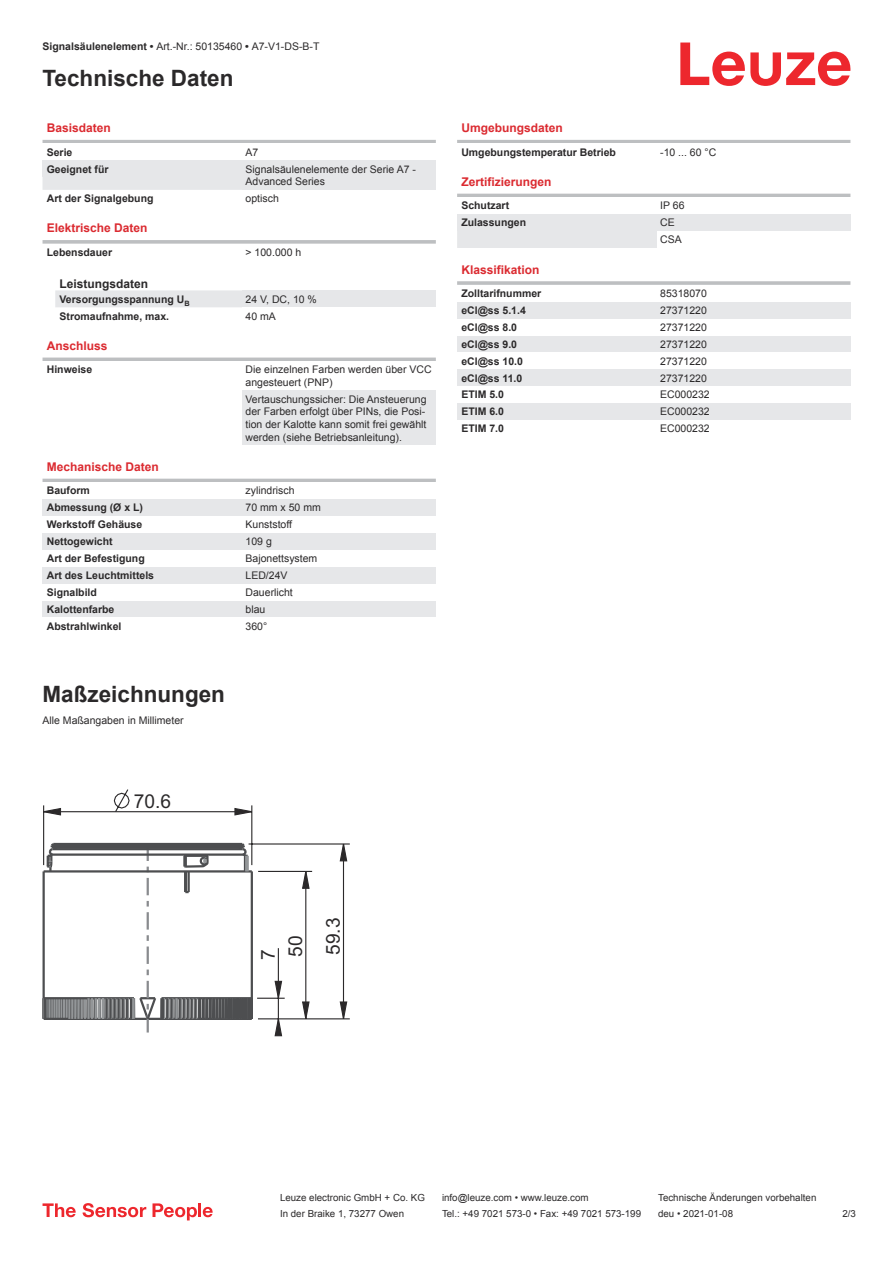
<style>
.page{position:relative;width:893px;height:1263px;background:#fff}
.page>*{position:absolute;margin:0;border:0;box-sizing:border-box;transform-origin:0 0}
.t1{font:700 22.5px "Arial";color:#2b292a}
.t2{font:19.2px/27.5px "Arial";color:#2b292a}
.t3{font:700 12px "Arial";color:#db2a30}
.t4{font:700 12px "Arial";color:#2b292a}
.t5{font:10.5px/12.6px "Arial";color:#2b292a}
.t6{font:700 10.5px "Arial";color:#2b292a}
.t7{font:9.75px "Arial";color:#2b292a}
.s1{font-weight:700}
</style>
<div class="page">
<svg style="left:680px;top:43px;width:170px;height:43px"></svg>
<svg style="left:43px;top:177px;width:199px;height:130px"></svg>
<hr style="left:43px;top:140px;width:393px;height:3px;background:#bdbfc1">
<div style="left:43px;top:160px;width:199px;height:17px;background:#e6e7e9"></div>
<div style="left:242px;top:160px;width:194px;height:30px;background:#e6e7e9"></div>
<div style="left:43px;top:190px;width:199px;height:17px;background:#fff"></div>
<div style="left:43px;top:224px;width:393px;height:18px;background:#fff"></div>
<svg style="left:43px;top:240px;width:393px;height:4px;background:#c3c5c7"></svg>
<div style="left:43px;top:244px;width:199px;height:17px;background:#fff"></div>
<div style="left:242px;top:290px;width:194px;height:17px;background:#e6e7e9"></div>
<hr style="left:43px;top:358px;width:393px;height:3px;background:#bdbfc1">
<div style="left:242px;top:391px;width:194px;height:54px;background:#e6e7e9"></div>
<hr style="left:43px;top:479px;width:393px;height:3px;background:#bdbfc1">
<div style="left:43px;top:499px;width:199px;height:17px;background:#e6e7e9"></div>
<div style="left:242px;top:499px;width:194px;height:17px;background:#e6e7e9"></div>
<div style="left:43px;top:533px;width:199px;height:17px;background:#e6e7e9"></div>
<div style="left:242px;top:533px;width:194px;height:17px;background:#e6e7e9"></div>
<div style="left:43px;top:567px;width:199px;height:17px;background:#e6e7e9"></div>
<div style="left:242px;top:567px;width:194px;height:17px;background:#e6e7e9"></div>
<div style="left:43px;top:601px;width:199px;height:16px;background:#e6e7e9"></div>
<div style="left:242px;top:601px;width:194px;height:16px;background:#e6e7e9"></div>
<div style="left:457px;top:231px;width:200px;height:17px;background:#e6e7e9"></div>
<hr style="left:457px;top:140px;width:393px;height:3px;background:#bdbfc1">
<hr style="left:457px;top:194px;width:393px;height:3px;background:#bdbfc1">
<div style="left:457px;top:214px;width:200px;height:17px;background:#e6e7e9"></div>
<div style="left:657px;top:214px;width:193px;height:17px;background:#e6e7e9"></div>
<hr style="left:457px;top:281px;width:393px;height:4px;background:#c6c8c9">
<div style="left:457px;top:302px;width:200px;height:17px;background:#e6e7e9"></div>
<div style="left:657px;top:302px;width:193px;height:17px;background:#e6e7e9"></div>
<div style="left:457px;top:336px;width:200px;height:16px;background:#e6e7e9"></div>
<div style="left:657px;top:336px;width:193px;height:16px;background:#e6e7e9"></div>
<div style="left:457px;top:369px;width:200px;height:17px;background:#e6e7e9"></div>
<div style="left:657px;top:369px;width:193px;height:17px;background:#e6e7e9"></div>
<div style="left:457px;top:403px;width:200px;height:17px;background:#e6e7e9"></div>
<div style="left:657px;top:403px;width:193px;height:17px;background:#e6e7e9"></div>
<svg style="left:43px;top:1203px;width:33px;height:14px"></svg>
<svg style="left:83px;top:1203px;width:63px;height:14px"></svg>
<svg style="left:153px;top:1203px;width:44px;height:17px"></svg>
<hr style="left:198px;top:1203px;width:3px;height:14px;background:#ed272d">
<svg style="left:203px;top:1207px;width:10px;height:10px"></svg>
<svg style="left:113px;top:789px;width:17px;height:24px"></svg>
<svg style="left:44px;top:807px;width:18px;height:9px"></svg>
<svg style="left:234px;top:807px;width:19px;height:9px"></svg>
<svg style="left:339px;top:844px;width:9px;height:18px"></svg>
<svg style="left:339px;top:1001px;width:9px;height:19px"></svg>
<svg style="left:301px;top:870px;width:9px;height:19px"></svg>
<svg style="left:301px;top:1001px;width:9px;height:19px"></svg>
<hr style="left:43px;top:805px;width:1px;height:60px;background:#2b292a">
<hr style="left:258px;top:1018px;width:92px;height:1px;background:#2b292a">
<svg style="left:43px;top:841px;width:242px;height:195px"></svg>
<hr style="left:258px;top:871px;width:54px;height:1px;background:#2b292a">
<hr style="left:249px;top:843px;width:101px;height:1px;background:#2b292a">
<hr style="left:251px;top:805px;width:1px;height:60px;background:#2b292a">
<hr style="left:278px;top:948px;width:1px;height:79px;background:#2b292a">
<hr style="left:305px;top:871px;width:1px;height:148px;background:#2b292a">
<hr style="left:343px;top:844px;width:1px;height:175px;background:#2b292a">
<hr style="left:44px;top:811px;width:208px;height:1px;background:#2b292a">
<p class="t5" style="left:43px;top:41px;width:278px"><span class="s1">Signalsäulenelement •</span> Art.-Nr.: 50135460 <span class="s1">•</span> A7-V1-DS-B-T</p>
<h1 class="t1" style="left:43px;top:69px;width:192px">Technische Daten</h1>
<p class="t3" style="left:47px;top:123px;width:66px">Basisdaten</p>
<p class="t6" style="left:47px;top:148px;width:27px">Serie</p>
<p class="t5" style="left:246px;top:147px;width:14px">A7</p>
<p class="t6" style="left:47px;top:165px;width:63px">Geeignet für</p>
<p class="t5" style="left:246px;top:164px;width:172px">Signalsäulenelemente der Serie A7 -<br>Advanced Series</p>
<p class="t6" style="left:47px;top:194px;width:108px">Art der Signalgebung</p>
<p class="t5" style="left:246px;top:193px;width:35px">optisch</p>
<p class="t3" style="left:47px;top:223px;width:102px">Elektrische Daten</p>
<p class="t6" style="left:47px;top:248px;width:67px">Lebensdauer</p>
<p class="t5" style="left:246px;top:247px;width:57px">&gt; 100.000 h</p>
<p class="t4" style="left:60px;top:279px;width:90px">Leistungsdaten</p>
<p class="t6" style="left:60px;top:295px;width:132px">Versorgungsspannung U<sub>B</sub></p>
<p class="t5" style="left:246px;top:294px;width:73px">24 V, DC, 10 %</p>
<p class="t6" style="left:60px;top:312px;width:111px">Stromaufnahme, max.</p>
<p class="t5" style="left:246px;top:310px;width:32px">40 mA</p>
<p class="t3" style="left:47px;top:341px;width:62px">Anschluss</p>
<p class="t6" style="left:47px;top:365px;width:47px">Hinweise</p>
<p class="t5" style="left:246px;top:364px;width:188px">Die einzelnen Farben werden über VCC angesteuert (PNP)</p>
<p class="t5" style="left:246px;top:394px;width:182px;text-align:justify">Vertauschungssicher: Die Ansteuerung der Farben erfolgt über PINs, die Posi&shy;tion der Kalotte kann somit frei gewählt werden (siehe Betriebsanleitung).</p>
<p class="t3" style="left:47px;top:462px;width:114px">Mechanische Daten</p>
<p class="t6" style="left:47px;top:486px;width:45px">Bauform</p>
<p class="t5" style="left:246px;top:485px;width:51px">zylindrisch</p>
<p class="t6" style="left:47px;top:503px;width:98px">Abmessung (Ø x L)</p>
<p class="t5" style="left:246px;top:502px;width:77px">70 mm x 50 mm</p>
<p class="t6" style="left:47px;top:520px;width:97px">Werkstoff Gehäuse</p>
<p class="t5" style="left:246px;top:519px;width:48px">Kunststoff</p>
<p class="t6" style="left:47px;top:537px;width:67px">Nettogewicht</p>
<p class="t5" style="left:246px;top:536px;width:28px">109 g</p>
<p class="t6" style="left:47px;top:554px;width:100px">Art der Befestigung</p>
<p class="t5" style="left:246px;top:553px;width:73px">Bajonettsystem</p>
<p class="t6" style="left:47px;top:571px;width:109px">Art des Leuchtmittels</p>
<p class="t5" style="left:246px;top:570px;width:44px">LED/24V</p>
<p class="t6" style="left:47px;top:588px;width:52px">Signalbild</p>
<p class="t5" style="left:246px;top:587px;width:49px">Dauerlicht</p>
<p class="t6" style="left:47px;top:605px;width:69px">Kalottenfarbe</p>
<p class="t5" style="left:246px;top:604px;width:21px">blau</p>
<p class="t6" style="left:47px;top:622px;width:76px">Abstrahlwinkel</p>
<p class="t5" style="left:246px;top:621px;width:23px">360°</p>
<h1 class="t1" style="left:43px;top:685px;width:184px">Maßzeichnungen</h1>
<p class="t5" style="left:43px;top:715px;width:143px">Alle Maßangaben in Millimeter</p>
<h2 class="t2" style="left:134px;top:788px;width:39px">70.6</h2>
<p class="t3" style="left:461px;top:123px;width:103px">Umgebungsdaten</p>
<p class="t6" style="left:461px;top:148px;width:156px">Umgebungstemperatur Betrieb</p>
<p class="t5" style="left:660px;top:147px;width:58px">-10 ... 60 °C</p>
<p class="t3" style="left:461px;top:177px;width:92px">Zertifizierungen</p>
<p class="t6" style="left:461px;top:202px;width:49px">Schutzart</p>
<p class="t5" style="left:660px;top:200px;width:26px">IP 66</p>
<p class="t6" style="left:461px;top:218px;width:66px">Zulassungen</p>
<p class="t5" style="left:660px;top:215px;width:23px;line-height:17px">CE<br>CSA</p>
<p class="t3" style="left:461px;top:265px;width:80px">Klassifikation</p>
<p class="t6" style="left:461px;top:289px;width:81px">Zolltarifnummer</p>
<p class="t5" style="left:660px;top:288px;width:48px">85318070</p>
<p class="t6" style="left:461px;top:306px;width:66px">eCl@ss 5.1.4</p>
<p class="t5" style="left:660px;top:305px;width:48px">27371220</p>
<p class="t6" style="left:461px;top:323px;width:57px">eCl@ss 8.0</p>
<p class="t5" style="left:660px;top:322px;width:48px">27371220</p>
<p class="t6" style="left:461px;top:340px;width:57px">eCl@ss 9.0</p>
<p class="t5" style="left:660px;top:339px;width:48px">27371220</p>
<p class="t6" style="left:461px;top:357px;width:63px">eCl@ss 10.0</p>
<p class="t5" style="left:660px;top:356px;width:48px">27371220</p>
<p class="t6" style="left:461px;top:374px;width:63px">eCl@ss 11.0</p>
<p class="t5" style="left:660px;top:373px;width:48px">27371220</p>
<p class="t6" style="left:461px;top:391px;width:44px">ETIM 5.0</p>
<p class="t5" style="left:660px;top:389px;width:51px">EC000232</p>
<p class="t6" style="left:461px;top:407px;width:44px">ETIM 6.0</p>
<p class="t5" style="left:660px;top:406px;width:51px">EC000232</p>
<p class="t6" style="left:461px;top:424px;width:44px">ETIM 7.0</p>
<p class="t5" style="left:660px;top:423px;width:51px">EC000232</p>
<h2 class="t2" style="left:254px;top:960px;width:26px;rotate:-90deg">7<br>50</h2>
<h2 class="t2" style="left:319px;top:955px;width:39px;rotate:-90deg">59.3</h2>
<p class="t7" style="left:280px;top:1194px;width:146px">Leuze electronic GmbH + Co. KG</p>
<p class="t7" style="left:442px;top:1194px;width:148px">info@leuze.com • www.leuze.com</p>
<p class="t7" style="left:658px;top:1194px;width:160px">Technische Änderungen vorbehalten</p>
<p class="t7" style="left:280px;top:1210px;width:126px">In der Braike 1, 73277 Owen</p>
<p class="t7" style="left:442px;top:1210px;width:201px">Tel.: +49 7021 573-0 • Fax: +49 7021 573-199</p>
<p class="t7" style="left:658px;top:1210px;width:76px">deu • 2021-01-08</p>
<p class="t7" style="left:842px;top:1210px;width:15px">2 /3</p>
</div>
